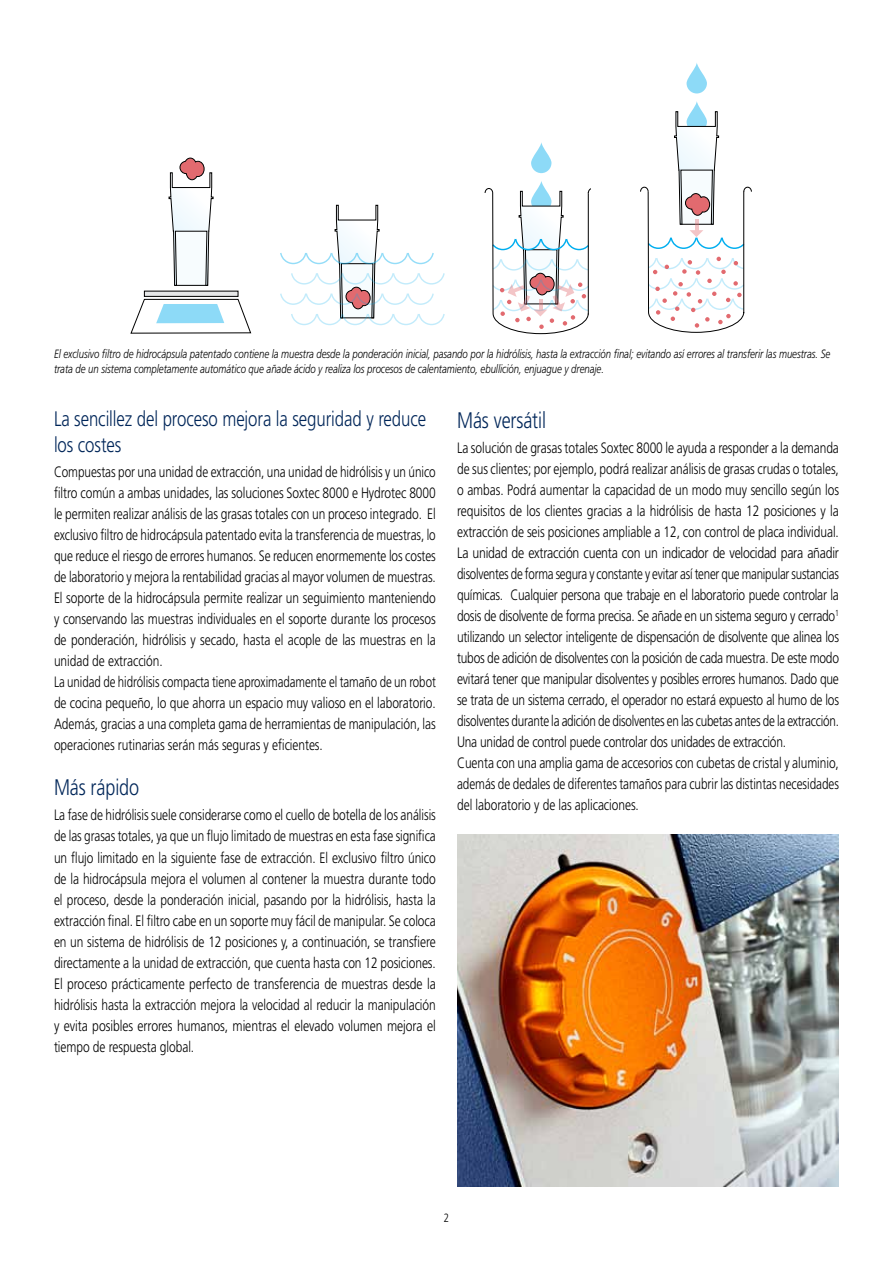
<style>
.page{position:relative;width:893px;height:1263px;background:#fff}
.page>*{position:absolute;margin:0;border:0;box-sizing:border-box;transform-origin:0 0}
.t1{font:300 22.5px "Frutiger";letter-spacing:-.005em;color:#002659;scale:.8 1}
.t2{font:300 21px/25.2px "Frutiger";letter-spacing:-.005em;color:#002659;scale:.8 1}
.t3{font:300 15px/21px "Frutiger";letter-spacing:-.005em;color:#000;scale:.79 1}
.t4{font:300 15px/21px "Frutiger";letter-spacing:-.005em;color:#000;scale:.8 1}
.t5{font:italic 300 12px/15px "Frutiger";letter-spacing:-.005em;color:#000;scale:.8 1}
.t6{font:300 12px "Frutiger";color:#000;scale:.8 1}
</style>
<div class="page">
<svg style="left:280px;top:205px;width:165px;height:120px"></svg>
<svg style="left:169px;top:158px;width:44px;height:128px"></svg>
<div style="left:144px;top:291px;width:94px;height:5px;background:#e6e7e8"></div>
<svg style="left:130px;top:299px;width:121px;height:35px"></svg>
<svg style="left:531px;top:181px;width:20px;height:31px"></svg>
<svg style="left:531px;top:142px;width:20px;height:31px"></svg>
<svg style="left:485px;top:188px;width:106px;height:146px"></svg>
<svg style="left:687px;top:101px;width:20px;height:31px"></svg>
<svg style="left:687px;top:62px;width:20px;height:31px"></svg>
<svg style="left:640px;top:111px;width:112px;height:222px"></svg>
<img style="left:457px;top:834px;width:382px;height:352px">
<p class="t5" style="left:54px;top:346px;width:972px">El exclusivo filtro de hidrocápsula patentado contiene la muestra desde la ponderación inicial, pasando por la hidrólisis, hasta la extracción final; evitando así errores al transferir las muestras. Se trata de un sistema completamente automático que añade ácido y realiza los procesos de calentamiento, ebullición, enjuague y drenaje.</p>
<h2 class="t2" style="left:54px;top:407px;width:467px">La sencillez del proceso mejora la seguridad y reduce los costes</h2>
<p class="t3" style="left:54px;top:461px;width:485px">Compuestas por una unidad de extracción, una unidad de hidrólisis y un único filtro común a ambas unidades, las soluciones Soxtec 8000 e Hydrotec 8000 le permiten realizar análisis de las grasas totales con un proceso integrado. El exclusivo filtro de hidrocápsula patentado evita la transferencia de muestras, lo que reduce el riesgo de errores humanos. Se reducen enormemente los costes de laboratorio y mejora la rentabilidad gracias al mayor volumen de muestras.<br>El soporte de la hidrocápsula permite realizar un seguimiento manteniendo y conservando las muestras individuales en el soporte durante los procesos de ponderación, hidrólisis y secado, hasta el acople de las muestras en la unidad de extracción.<br>La unidad de hidrólisis compacta tiene aproximadamente el tamaño de un robot de cocina pequeño, lo que ahorra un espacio muy valioso en el laboratorio.<br>Además, gracias a una completa gama de herramientas de manipulación, las operaciones rutinarias serán más seguras y eficientes.</p>
<h1 class="t1" style="left:54px;top:775px;width:108px">Más rápido</h1>
<p class="t3" style="left:54px;top:805px;width:485px;text-align:justify">La fase de hidrólisis suele considerarse como el cuello de botella de los análisis de las grasas totales, ya que un flujo limitado de muestras en esta fase significa un flujo limitado en la siguiente fase de extracción. El exclusivo filtro único de la hidrocápsula mejora el volumen al contener la muestra durante todo el proceso, desde la ponderación inicial, pasando por la hidrólisis, hasta la extracción final. El filtro cabe en un soporte muy fácil de manipular. Se coloca en un sistema de hidrólisis de 12 posiciones y, a continuación, se transfiere directamente a la unidad de extracción, que cuenta hasta con 12 posiciones.<br>El proceso prácticamente perfecto de transferencia de muestras desde la hidrólisis hasta la extracción mejora la velocidad al reducir la manipulación y evita posibles errores humanos, mientras el elevado volumen mejora el tiempo de respuesta global.</p>
<h1 class="t1" style="left:457px;top:407px;width:113px">Más versátil</h1>
<p class="t4" style="left:457px;top:437px;width:479px">La solución de grasas totales Soxtec 8000 le ayuda a responder a la demanda de sus clientes; por ejemplo, podrá realizar análisis de grasas crudas o totales, o ambas. Podrá aumentar la capacidad de un modo muy sencillo según los requisitos de los clientes gracias a la hidrólisis de hasta 12 posiciones y la extracción de seis posiciones ampliable a 12, con control de placa individual.<br>La unidad de extracción cuenta con un indicador de velocidad para añadir disolventes de forma segura y constante y evitar así tener que manipular sustancias químicas. Cualquier persona que trabaje en el laboratorio puede controlar la dosis de disolvente de forma precisa. Se añade en un sistema seguro y cerrado<sup>1 </sup>utilizando un selector inteligente de dispensación de disolvente que alinea los tubos de adición de disolventes con la posición de cada muestra. De este modo evitará tener que manipular disolventes y posibles errores humanos. Dado que se trata de un sistema cerrado, el operador no estará expuesto al humo de los disolventes durante la adición de disolventes en las cubetas antes de la extracción.<br>Una unidad de control puede controlar dos unidades de extracción.<br>Cuenta con una amplia gama de accesorios con cubetas de cristal y aluminio, además de dedales de diferentes tamaños para cubrir las distintas necesidades del laboratorio y de las aplicaciones.</p>
<p class="t6" style="left:444px;top:1211px;width:8px">2</p>
</div>
